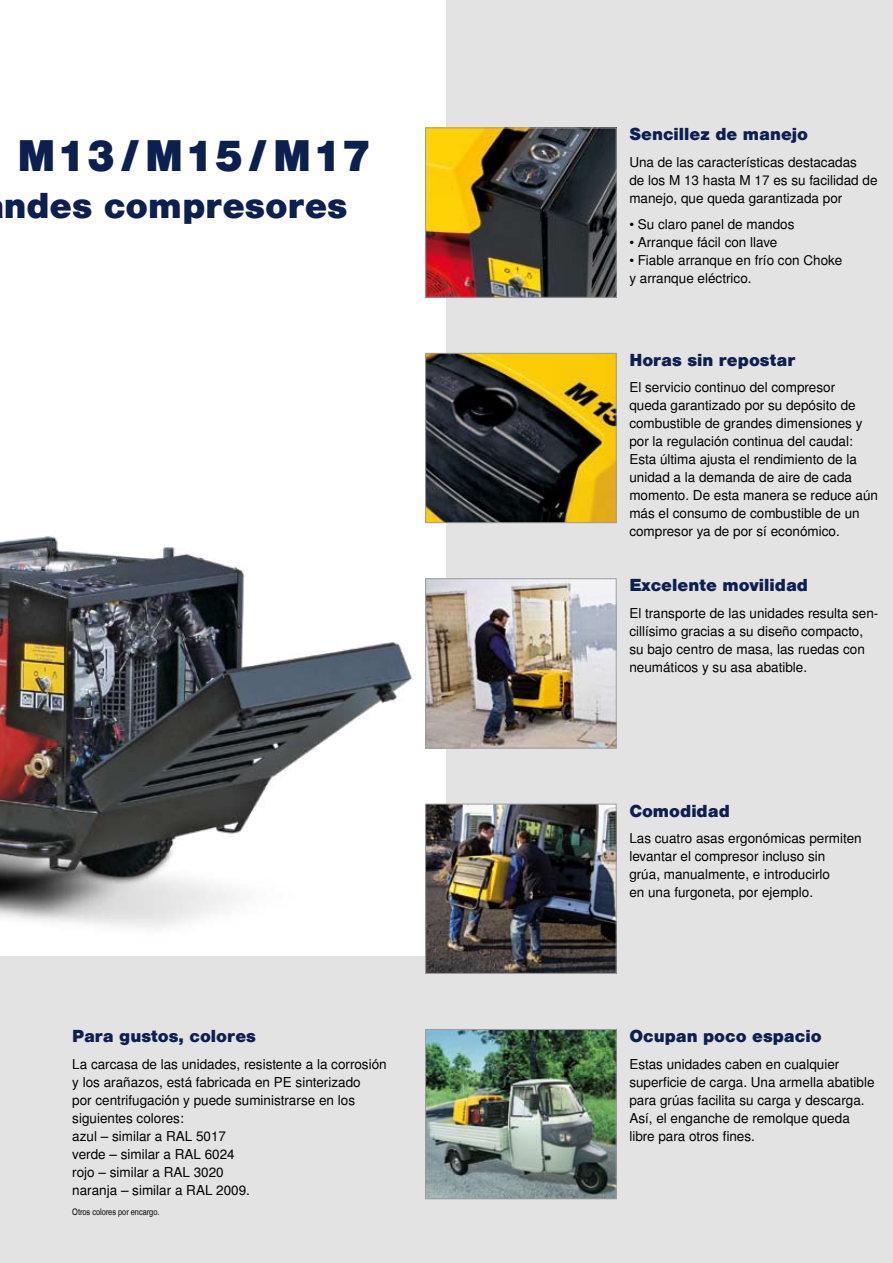
<style>
.page{position:relative;width:893px;height:1263px;background:#fff}
.page>*{position:absolute;margin:0;border:0;box-sizing:border-box;transform-origin:0 0}
.t1{font:900 42px "Nimbus San L";color:#0c2050}
.t2{font:900 34.2px "Nimbus San L";color:#0c2050}
.t3{font:900 16.5px "Nimbus San L";color:#0c2050}
.t4{font:13.5px/18px "Nimbus San L";color:#000}
.t5{font:9px "Nimbus San L Reg Con";color:#000}
</style>
<div class="page">
<div style="left:446px;top:0;width:447px;height:1263px;background:#e3e3e3"></div>
<div style="left:0;top:957px;width:893px;height:306px;background:#e3e3e3"></div>
<img style="left:490px;top:580px;width:125px;height:166px">
<div style="left:425px;top:578px;width:192px;height:170px;border:1px solid #9c9c9c"></div>
<img style="left:427px;top:130px;width:188px;height:166px">
<div style="left:425px;top:128px;width:192px;height:170px;border:1px solid #9c9c9c"></div>
<img style="left:490px;top:355px;width:125px;height:166px">
<div style="left:425px;top:353px;width:192px;height:170px;border:1px solid #9c9c9c"></div>
<img style="left:427px;top:806px;width:188px;height:166px">
<div style="left:425px;top:804px;width:192px;height:170px;border:1px solid #9c9c9c"></div>
<img style="left:427px;top:1031px;width:188px;height:166px">
<div style="left:425px;top:1029px;width:192px;height:170px;border:1px solid #9c9c9c"></div>
<img style="left:0;top:247px;width:490px;height:713px">
<h1 class="t1" style="left:17px;top:130px;width:356px">M13/M15/M17</h1>
<h2 class="t2" style="left:4px;top:184px;width:345px">ndes compresores</h2>
<p class="t3" style="left:72px;top:1026px;width:185px">Para gustos, colores</p>
<p class="t4" style="left:72px;top:1055px;width:316px">La carcasa de las unidades, resistente a la corrosión y los arañazos, está fabricada en PE sinterizado<br>por centrifugación y puede suministrarse en los siguientes colores:<br>azul – similar a RAL 5017<br>verde – similar a RAL 6024<br>rojo – similar a RAL 3020<br>naranja – similar a RAL 2009.</p>
<p class="t5" style="left:72px;top:1206px;width:89px">Otros colores por encargo.</p>
<p class="t3" style="left:629px;top:124px;width:180px">Sencillez de manejo</p>
<p class="t4" style="left:629px;top:154px;width:250px">Una de las características destacadas<br>de los M 13 hasta M 17 es su facilidad de manejo, que queda garantizada por</p>
<p class="t4" style="left:629px;top:216px;width:167px">• Su claro panel de mandos</p>
<p class="t4" style="left:629px;top:234px;width:150px">• Arranque fácil con llave</p>
<p class="t4" style="left:629px;top:252px;width:214px">• Fiable arranque en frío con Choke y arranque eléctrico.</p>
<p class="t3" style="left:629px;top:350px;width:168px">Horas sin repostar</p>
<p class="t4" style="left:629px;top:379px;width:250px">El servicio continuo del compresor<br>queda garantizado por su depósito de combustible de grandes dimensiones y por la regulación continua del caudal:<br>Esta última ajusta el rendimiento de la unidad a la demanda de aire de cada momento. De esta manera se reduce aún más el consumo de combustible de un compresor ya de por sí económico.</p>
<p class="t3" style="left:629px;top:575px;width:180px">Excelente movilidad</p>
<p class="t4" style="left:629px;top:604px;width:251px">El transporte de las unidades resulta sen&shy;cillísimo gracias a su diseño compacto, su bajo centro de masa, las ruedas con neumáticos y su asa abatible.</p>
<p class="t3" style="left:629px;top:800px;width:102px">Comodidad</p>
<p class="t4" style="left:629px;top:830px;width:234px">Las cuatro asas ergonómicas permiten levantar el compresor incluso sin<br>grúa, manualmente, e introducirlo<br>en una furgoneta, por ejemplo.</p>
<p class="t3" style="left:629px;top:1026px;width:194px">Ocupan poco espacio</p>
<p class="t4" style="left:629px;top:1055px;width:247px">Estas unidades caben en cualquier superficie de carga. Una armella abatible para grúas facilita su carga y descarga.<br>Así, el enganche de remolque queda libre para otros fines.</p>
</div>
